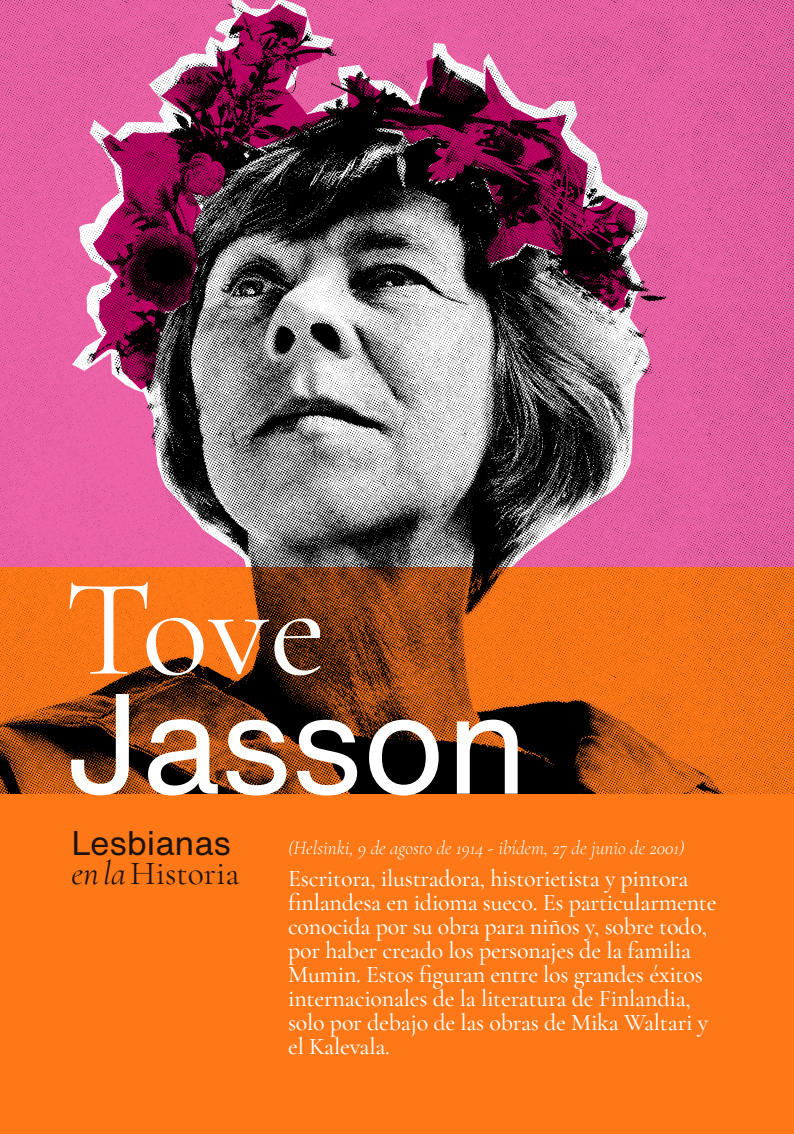
<style>
.page{position:relative;width:794px;height:1134px;background:#fff}
.page>*{position:absolute;margin:0;border:0;box-sizing:border-box;transform-origin:0 0}
.t1{font:140px "Helvetica Now Text";color:#fff}
.t2{font:140px "Cormorant Garamond";color:#fff}
.t3{font:33.68px "Cormorant Garamond";color:#1e120d}
.t4{font:33.68px "Helvetica Now Text";color:#1e120d}
.t5{font:500 24px/24px "Cormorant Garamond";letter-spacing:-.01em;color:#fff}
.t6{font:italic 300 19.2px "Cormorant Garamond";color:#fff}
.s1{font-style:italic}
</style>
<div class="page">
<div style="left:0;top:567px;width:794px;height:567px;background:#ff7817"></div>
<img style="left:0;top:0;width:794px;height:794px">
<h1 class="t2" style="left:64px;top:544px;width:264px">Tove</h1>
<h1 class="t1" style="left:64px;top:638px;width:466px">Jasson</h1>
<h2 class="t4" style="left:71px;top:817px;width:161px">Lesbianas</h2>
<h2 class="t3" style="left:71px;top:852px;width:169px"><span class="s1">en la</span>Historia</h2>
<p class="t6" style="left:288px;top:837px;width:398px">(Helsinki, 9 de agosto de 1914 - ibídem, 27 de junio de 2001)</p>
<p class="t5" style="left:288px;top:867px;width:430px">Escritora, ilustradora, historietista y pintora finlandesa en idioma sueco. Es particularmente conocida por su obra para niños y, sobre todo, por haber creado los personajes de la familia Mumin. Estos figuran entre los grandes éxitos internacionales de la literatura de Finlandia, solo por debajo de las obras de Mika Waltari y el Kalevala.</p>
</div>
